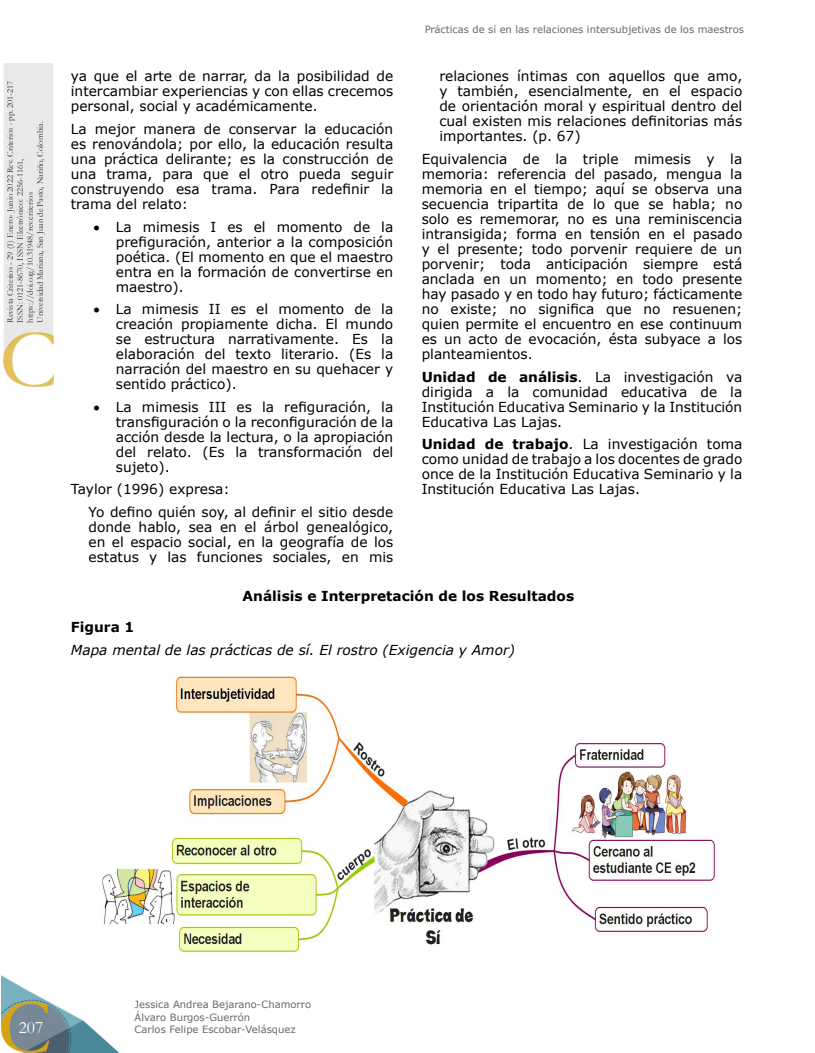
<style>
.page{position:relative;width:815px;height:1053px;background:#fff}
.page>*{position:absolute;margin:0;border:0;box-sizing:border-box;transform-origin:0 0}
.t1{font:17.5px "Garamond";color:#fff}
.Cuerpo_de_texto{font:13.75px/15px "Verdana";color:#000;text-align:justify}
.Cita_textual_Criteri{font:13.75px/15px "Verdana";color:#000;text-align:justify}
.Cuerpo_de_texto-2{font:italic 13.75px "Verdana";color:#000}
.Cuerpo_de_texto-3{font:700 13.75px "Verdana";color:#000}
.t2{font:10px/12.5px "Verdana";color:#000}
.t3{font:8.75px/10px "Garamond";color:#000}
.s1{font-weight:700}
</style>
<div class="page">
<img style="left:4px;top:64px;width:49px;height:323px">
<img style="left:2px;top:975px;width:117px;height:77px">
<img style="left:102px;top:674px;width:614px;height:281px">
<p class="t3" style="left:5px;top:322px;width:243px;rotate:-90deg">Revista Criterios - 29 (1) Enero- Junio 2022 Rev. Criterios - pp. 201-217<br>ISSN: 0121-8670, ISSN Electrónico: 2256-1161, https://doi.org/10.31948/rev.criterios<br>Universidad Mariana, San Juan de Pasto, Nariño, Colombia.</p>
<p class="Cuerpo_de_texto" style="left:71px;top:69px;width:324px">ya que el arte de narrar, da la posibilidad de intercambiar experiencias y con ellas crecemos personal, social y académicamente.</p>
<p class="Cuerpo_de_texto" style="left:71px;top:121px;width:324px">La mejor manera de conservar la educación es renovándola; por ello, la educación resulta una práctica delirante; es la construcción de una trama, para que el otro pueda seguir construyendo esa trama. Para redefinir la trama del relato:</p>
<p class="Cuerpo_de_texto" style="left:116px;top:219px;width:279px;text-indent:-22px">• La mimesis I es el momento de la prefiguración, anterior a la composición poética. (El momento en que el maestro entra en la formación de convertirse en maestro).</p>
<p class="Cuerpo_de_texto" style="left:116px;top:301px;width:279px;text-indent:-22px">• La mimesis II es el momento de la creación propiamente dicha. El mundo se estructura narrativamente. Es la elaboración del texto literario. (Es la narración del maestro en su quehacer y sentido práctico).</p>
<p class="Cuerpo_de_texto" style="left:116px;top:399px;width:279px;text-indent:-22px">• La mimesis III es la refiguración, la transfiguración o la reconfiguración de la acción desde la lectura, o la apropiación del relato. (Es la transformación del sujeto).</p>
<p class="Cuerpo_de_texto" style="left:71px;top:481px;width:160px">Taylor (1996) expresa:</p>
<p class="Cita_textual_Criteri" style="left:89px;top:504px;width:306px">Yo defino quién soy, al definir el sitio desde donde hablo, sea en el árbol genealógico, en el espacio social, en la geografía de los estatus y las funciones sociales, en mis</p>
<p class="t2" style="left:424px;top:23px;width:321px">Prácticas de sí en las relaciones intersubjetivas de los maestros</p>
<p class="Cita_textual_Criteri" style="left:439px;top:69px;width:304px">relaciones íntimas con aquellos que amo, y también, esencialmente, en el espacio de orientación moral y espiritual dentro del cual existen mis relaciones definitorias más importantes. (p. 67)</p>
<p class="Cuerpo_de_texto" style="left:422px;top:151px;width:322px">Equivalencia de la triple mimesis y la memoria: referencia del pasado, mengua la memoria en el tiempo; aquí se observa una secuencia tripartita de lo que se habla; no solo es rememorar, no es una reminiscencia intransigida; forma en tensión en el pasado y el presente; todo porvenir requiere de un porvenir; toda anticipación siempre está anclada en un momento; en todo presente hay pasado y en todo hay futuro; fácticamente no existe; no significa que no resuenen; quien permite el encuentro en ese continuum es un acto de evocación, ésta subyace a los planteamientos.</p>
<p class="Cuerpo_de_texto" style="left:422px;top:369px;width:322px"><span class="s1">Unidad de análisis</span>. La investigación va dirigida a la comunidad educativa de la Institución Educativa Seminario y la Institución Educativa Las Lajas.</p>
<p class="Cuerpo_de_texto" style="left:422px;top:436px;width:322px"><span class="s1">Unidad de trabajo</span>. La investigación toma como unidad de trabajo a los docentes de grado once de la Institución Educativa Seminario y la Institución Educativa Las Lajas.</p>
<p class="Cuerpo_de_texto-3" style="left:243px;top:586px;width:333px">Análisis e Interpretación de los Resultados</p>
<p class="Cuerpo_de_texto-3" style="left:71px;top:617px;width:65px">Figura 1</p>
<p class="Cuerpo_de_texto-2" style="left:71px;top:641px;width:446px">Mapa mental de las prácticas de sí. El rostro (Exigencia y Amor)</p>
<p class="t2" style="left:135px;top:998px;width:178px">Jessica Andrea Bejarano-Chamorro<br>Álvaro Burgos-Guerrón</p>
<p class="t1" style="left:19px;top:1015px;width:26px">207</p>
<p class="t2" style="left:135px;top:1023px;width:163px">Carlos Felipe Escobar-Velásquez</p>
</div>
